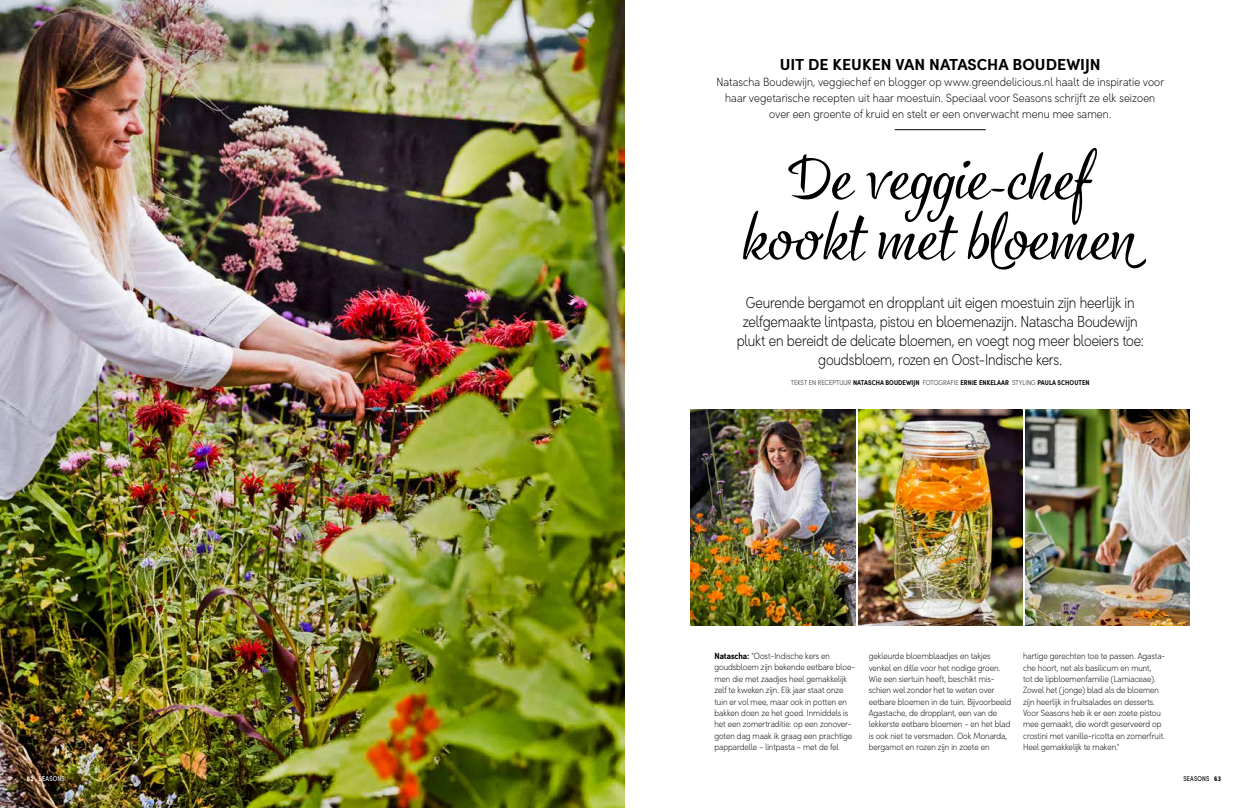
<style>
.page{position:relative;width:1248px;height:808px;background:#fff}
.page>*{position:absolute;margin:0;border:0;box-sizing:border-box;transform-origin:0 0}
.t1{font:90px "Cold Brew";color:#000}
.t2{font:200 condensed 16px/19px "Sofia Pro";letter-spacing:-.01em;color:#000;text-align:center;scale:.95 1}
.t3{font:600 condensed 16px "Sofia Pro";color:#000;scale:1.15 1}
.t4{font:200 condensed 12px/16px "Sofia Pro";letter-spacing:.01em;color:#000;text-align:center}
.t5{font:200 condensed 9px/11.3px "Sofia Pro";color:#000}
.t6{font:600 condensed 7px "Sofia Pro";letter-spacing:.01em;color:#000}
.t7{font:condensed 7px "Sofia Pro";letter-spacing:.02em;color:#fff;scale:.95 1}
.t8{font:condensed 7px "Sofia Pro";letter-spacing:.02em;color:#000;scale:.95 1}
.s1{font-weight:200}
.s2{font-weight:600}
.s3{font-weight:700}
</style>
<div class="page">
<img style="left:0;top:0;width:624px;height:808px">
<img style="left:858px;top:410px;width:164px;height:215px">
<img style="left:1025px;top:410px;width:164px;height:215px">
<img style="left:690px;top:410px;width:165px;height:215px">
<hr style="left:894px;top:129px;width:91px;height:1px;background:#000">
<h2 class="t3" style="left:779px;top:54px;width:281px">UIT DE KEUKEN VAN NATASCHA BOUDEWIJN</h2>
<p class="t4" style="left:716px;top:74px;width:449px">Natascha Boudewijn, veggiechef en blogger op www.greendelicious.nl haalt de inspiratie voor haar vegetarische recepten uit haar moestuin. Speciaal voor Seasons schrijft ze elk seizoen over een groente of kruid en stelt er een onverwacht menu mee samen.</p>
<h1 class="t1" style="left:788px;top:129px;width:304px">De veggie-chef</h1>
<h1 class="t1" style="left:743px;top:189px;width:396px">kookt met bloemen</h1>
<p class="t2" style="left:736px;top:293px;width:430px">Geurende bergamot en dropplant uit eigen moestuin zijn heerlijk in zelfgemaakte lintpasta, pistou en bloemenazijn. Natascha Boudewijn plukt en bereidt de delicate bloemen, en voegt nog meer bloeiers toe: goudsbloem, rozen en Oost-Indische kers.</p>
<p class="t6" style="left:790px;top:378px;width:300px"><span class="s1">TEKST EN RECEPTUUR</span> NATASCHA BOUDEWIJN <span class="s1">FOTOGRAFIE</span> ERNIE ENKELAAR <span class="s1">STYLING</span> PAULA SCHOUTEN</p>
<p class="t5" style="left:714px;top:650px;width:142px"><span class="s2">Natascha:</span> “Oost-Indische kers en goudsbloem zijn bekende eetbare bloe&shy;men die met zaadjes heel gemakkelijk zelf te kweken zijn. Elk jaar staat onze tuin er vol mee, maar ook in potten en bakken doen ze het goed. Inmiddels is het een zomertraditie: op een zonover&shy;goten dag maak ik graag een prachtige pappardelle – lintpasta – met de fel</p>
<p class="t5" style="left:868px;top:650px;width:144px">gekleurde bloemblaadjes en takjes venkel en dille voor het nodige groen.<br>Wie een siertuin heeft, beschikt mis&shy;schien wel zonder het te weten over eetbare bloemen in de tuin. Bijvoorbeeld Agastache, de dropplant, een van de lekkerste eetbare bloemen – en het blad is ook niet te versmaden. Ook Monarda, bergamot en rozen zijn in zoete en</p>
<p class="t5" style="left:1022px;top:650px;width:144px">hartige gerechten toe te passen. Agasta&shy;che hoort, net als basilicum en munt,<br>tot de lipbloemenfamilie (Lamiaceae).<br>Zowel het (jonge) blad als de bloemen zijn heerlijk in fruitsalades en desserts.<br>Voor Seasons heb ik er een zoete pistou mee gemaakt, die wordt geserveerd op crostini met vanille-ricotta en zomerfruit.<br>Heel gemakkelijk te maken.”</p>
<p class="t7" style="left:27px;top:774px;width:41px"><span class="s3">62</span> SEASONS</p>
<p class="t8" style="left:1183px;top:774px;width:41px">SEASONS <span class="s3">63</span></p>
</div>
